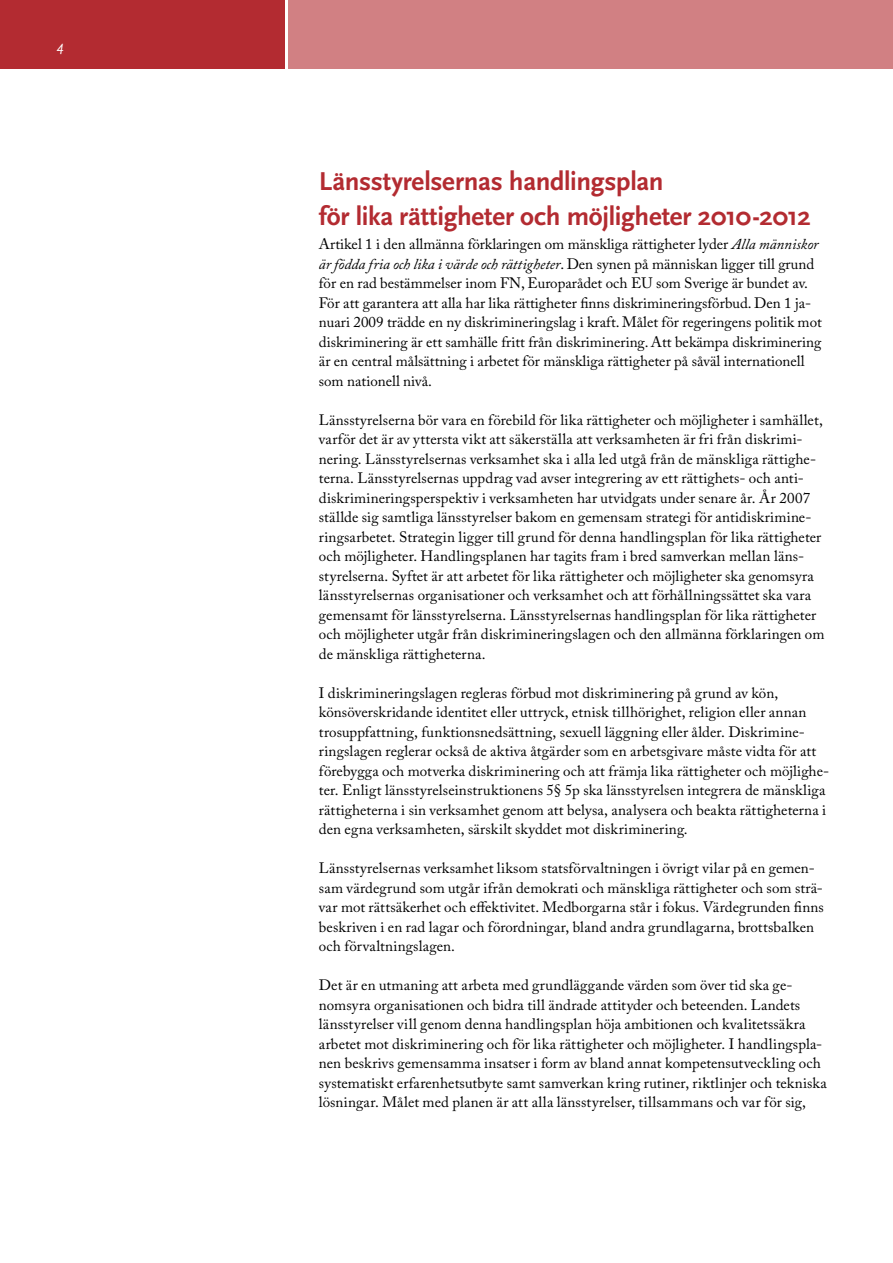
<style>
.page{position:relative;width:893px;height:1263px;background:#fff}
.page>*{position:absolute;margin:0;border:0;box-sizing:border-box;transform-origin:0 0}
.t1{font:700 27px/35.1px "Scala Sans Pro";letter-spacing:-.01em;color:#b32b31}
.t2{font:15px/19.5px "Adobe Caslon Pro";letter-spacing:.005em;color:#000}
.t3{font:italic 15px "Scala Sans Pro";color:#fff}
.s1{font-style:italic}
</style>
<div class="page">
<div style="left:0;top:0;width:284px;height:68px;background:#b32b31"></div>
<div style="left:288px;top:0;width:605px;height:68px;background:#d18083"></div>
<p class="t3" style="left:57px;top:37px;width:8px">4</p>
<h1 class="t1" style="left:319px;top:164px;width:493px">Länsstyrelsernas handlingsplan<br>för lika rättigheter och möjligheter 2010-2012</h1>
<p class="t2" style="left:319px;top:234px;width:504px">Artikel 1 i den allmänna förklaringen om mänskliga rättigheter lyder <span class="s1">Alla människor är födda fria och lika i värde och rättigheter</span>. Den synen på människan ligger till grund för en rad bestämmelser inom FN, Europarådet och EU som Sverige är bundet av.<br>För att garantera att alla har lika rättigheter finns diskrimineringsförbud. Den 1 ja&shy;nuari 2009 trädde en ny diskrimineringslag i kraft. Målet för regeringens politik mot diskriminering är ett samhälle fritt från diskriminering. Att bekämpa diskriminering är en central målsättning i arbetet för mänskliga rättigheter på såväl internationell som nationell nivå.</p>
<p class="t2" style="left:319px;top:410px;width:507px">Länsstyrelserna bör vara en förebild för lika rättigheter och möjligheter i samhället, varför det är av yttersta vikt att säkerställa att verksamheten är fri från diskrimi&shy;nering. Länsstyrelsernas verksamhet ska i alla led utgå från de mänskliga rättighe&shy;terna. Länsstyrelsernas uppdrag vad avser integrering av ett rättighets- och anti&shy;diskrimineringsperspektiv i verksamheten har utvidgats under senare år. År 2007 ställde sig samtliga länsstyrelser bakom en gemensam strategi för antidiskrimine&shy;ringsarbetet. Strategin ligger till grund för denna handlingsplan för lika rättigheter och möjligheter. Handlingsplanen har tagits fram i bred samverkan mellan läns&shy;styrelserna. Syftet är att arbetet för lika rättigheter och möjligheter ska genomsyra länsstyrelsernas organisationer och verksamhet och att förhållningssättet ska vara gemensamt för länsstyrelserna. Länsstyrelsernas handlingsplan för lika rättigheter och möjligheter utgår från diskrimineringslagen och den allmänna förklaringen om de mänskliga rättigheterna.</p>
<p class="t2" style="left:319px;top:683px;width:512px">I diskrimineringslagen regleras förbud mot diskriminering på grund av kön, könsöverskridande identitet eller uttryck, etnisk tillhörighet, religion eller annan trosuppfattning, funktionsnedsättning, sexuell läggning eller ålder. Diskrimine&shy;ringslagen reglerar också de aktiva åtgärder som en arbetsgivare måste vidta för att förebygga och motverka diskriminering och att främja lika rättigheter och möjlighe&shy;ter. Enligt länsstyrelseinstruktionens 5§ 5p ska länsstyrelsen integrera de mänskliga rättigheterna i sin verksamhet genom att belysa, analysera och beakta rättigheterna i den egna verksamheten, särskilt skyddet mot diskriminering.</p>
<p class="t2" style="left:319px;top:858px;width:507px">Länsstyrelsernas verksamhet liksom statsförvaltningen i övrigt vilar på en gemen&shy;sam värdegrund som utgår ifrån demokrati och mänskliga rättigheter och som strä&shy;var mot rättsäkerhet och effektivitet. Medborgarna står i fokus. Värdegrunden finns beskriven i en rad lagar och förordningar, bland andra grundlagarna, brottsbalken och förvaltningslagen.</p>
<p class="t2" style="left:319px;top:975px;width:509px">Det är en utmaning att arbeta med grundläggande värden som över tid ska ge&shy;nomsyra organisationen och bidra till ändrade attityder och beteenden. Landets länsstyrelser vill genom denna handlingsplan höja ambitionen och kvalitetssäkra arbetet mot diskriminering och för lika rättigheter och möjligheter. I handlingspla&shy;nen beskrivs gemensamma insatser i form av bland annat kompetensutveckling och systematiskt erfarenhetsutbyte samt samverkan kring rutiner, riktlinjer och tekniska lösningar. Målet med planen är att alla länsstyrelser, tillsammans och var för sig,</p>
</div>
